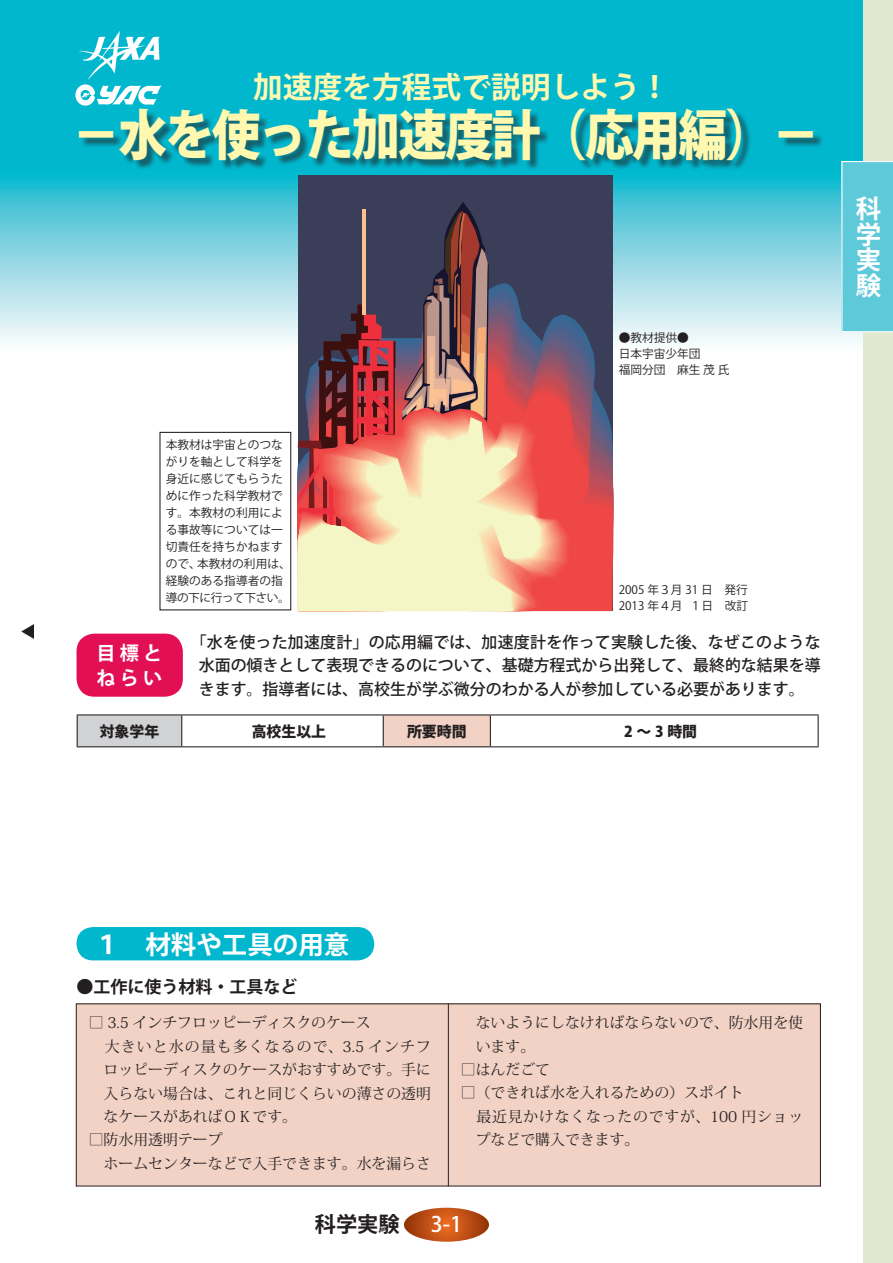
<style>
.page{position:relative;width:893px;height:1263px;background:#fff}
.page>*{position:absolute;margin:0;border:0;box-sizing:border-box;transform-origin:0 0}
.t1{font:800 54.15px "Koz Go Std";letter-spacing:-.045em;color:#fff8ae;scale:.9 1}
.t2{font:700 29.7px "Koz Go Std";color:#fff8ae}
.t3{font:700 25.5px/25.5px "Koz Go Std";color:#fff;text-align:justify}
.t4{font:700 21.3px "Koz Go Std";color:#231f20}
.t5{font:500 21.3px "Koz Go Std";color:#fff}
.t6{font:700 19.2px/25.5px "Koz Go Std";letter-spacing:.22em;color:#fff}
.t7{font:700 16.95px "Koz Go Std";color:#231f20}
.t8{font:500 15.9px/23.4px "Koz Go Std";color:#231f20;text-align:center}
.t9{font:14.85px/23.4px "Koz Min Std";color:#231f20}
.t10{font:14.85px "Koz Min Std";letter-spacing:.075em;color:#231f20}
.t11{font:14.85px "Koz Min Std";letter-spacing:.055em;color:#231f20}
.t12{font:800 14.85px "Koz Go Std";color:#231f20}
.t13{font:11.7px/17px "Koz Go Std";color:#231f20}
</style>
<div class="page">
<svg style="left:404px;top:1208px;width:85px;height:34px;background:#c15218"></svg>
<svg style="left:21px;top:624px;width:13px;height:15px"></svg>
<svg style="left:0;top:0;width:863px;height:343px;background:#42c6d8"></svg>
<div style="left:863px;top:0;width:30px;height:1263px;background:#e1e8d0"></div>
<div style="left:841px;top:161px;width:52px;height:171px;background:#5ec9d9"></div>
<div style="left:81px;top:110px;width:743px;height:61px;background:#231f20;opacity:.57"></div>
<div style="left:77px;top:715px;width:105px;height:32px;background:#d1d2d4"></div>
<div style="left:383px;top:715px;width:107px;height:32px;background:#f1d2c5"></div>
<hr style="left:77px;top:714px;width:105px;height:1px;background:#231f20">
<hr style="left:77px;top:715px;width:1px;height:31px;background:#231f20">
<hr style="left:182px;top:714px;width:201px;height:1px;background:#231f20">
<hr style="left:181px;top:715px;width:1px;height:31px;background:#231f20">
<hr style="left:383px;top:714px;width:107px;height:1px;background:#231f20">
<hr style="left:383px;top:715px;width:1px;height:31px;background:#231f20">
<hr style="left:490px;top:714px;width:329px;height:1px;background:#231f20">
<hr style="left:490px;top:715px;width:1px;height:31px;background:#231f20">
<hr style="left:818px;top:715px;width:1px;height:31px;background:#231f20">
<hr style="left:77px;top:746px;width:105px;height:1px;background:#231f20">
<hr style="left:182px;top:746px;width:201px;height:1px;background:#231f20">
<hr style="left:383px;top:746px;width:107px;height:1px;background:#231f20">
<hr style="left:490px;top:746px;width:329px;height:1px;background:#231f20">
<div style="left:77px;top:634px;width:106px;height:63px;background:#e20f55;border-radius:18px"></div>
<div style="left:77px;top:927px;width:297px;height:33px;background:#00b7ce;border-radius:16px"></div>
<div style="left:76px;top:1004px;width:744px;height:182px;background:#f1d2c5"></div>
<hr style="left:448px;top:1004px;width:1px;height:182px;background:#231f20">
<div style="left:159px;top:432px;width:132px;height:178px;border:1px solid #231f20"></div>
<img style="left:79px;top:31px;width:81px;height:49px">
<img style="left:73px;top:83px;width:89px;height:24px">
<div style="left:298px;top:175px;width:314px;height:436px;background:#3b3e58"></div>
<svg style="left:545px;top:374px;width:67px;height:237px;background:#d04d52"></svg>
<svg style="left:297px;top:202px;width:248px;height:409px"></svg>
<h2 class="t2" style="left:253px;top:68px;width:418px">加速度を方程式で説明しよう！</h2>
<h1 class="t1" style="left:72px;top:100px;width:833px">－水を使った加速度計（応用編）－</h1>
<p class="t13" style="left:166px;top:436px;width:126px">本教材は宇宙とのつながりを軸として科学を身近に感じてもらうために作った科学教材です。本教材の利用による事故等については一切責任を持ちかねますので、本教材の利用は、経験のある指導者の指導の下に行って下さい。</p>
<p class="t13" style="left:619px;top:330px;width:112px;line-height:15.9px">●教材提供●<br>日本宇宙少年団<br>福岡分団　麻生 茂 氏</p>
<p class="t13" style="left:619px;top:582px;width:131px;line-height:15.9px">2005 年３月 31 日　発行<br>2013 年４月 １日　改訂</p>
<p class="t6" style="left:96px;top:641px;width:67px">目標とねらい</p>
<p class="t8" style="left:191px;top:631px;width:631px">「水を使った加速度計」の応用編では、加速度計を作って実験した後、なぜこのような水面の傾きとして表現できるのについて、基礎方程式から出発して、最終的な結果を導きます。指導者には、高校生が学ぶ微分のわかる人が参加している必要があります。</p>
<p class="t12" style="left:100px;top:721px;width:61px">対象学年</p>
<p class="t12" style="left:252px;top:721px;width:76px">高校生以上</p>
<p class="t12" style="left:407px;top:721px;width:61px">所要時間</p>
<p class="t12" style="left:624px;top:721px;width:75px">2～3時間</p>
<h3 class="t3" style="left:856px;top:198px;width:27px">科学実験</h3>
<h3 class="t3" style="left:856px;top:198px;width:27px">人工衛星</h3>
<h3 class="t3" style="left:94px;top:933px;width:257px">１　材料や工具の用意</h3>
<p class="t7" style="left:77px;top:976px;width:223px">●工作に使う材料・工具など</p>
<p class="t9" style="left:89px;top:1011px;width:283px">□ 3.5 インチフロッピーディスクのケース</p>
<p class="t10" style="left:89px;top:1037px;width:344px">　大きいと水の量も多くなるので、3.5 インチフ</p>
<p class="t9" style="left:104px;top:1058px;width:329px">ロッピーディスクのケースがおすすめです。手に</p>
<p class="t9" style="left:104px;top:1081px;width:329px">入らない場合は、これと同じくらいの薄さの透明</p>
<p class="t9" style="left:104px;top:1105px;width:195px">なケースがあればＯＫです。</p>
<p class="t9" style="left:89px;top:1128px;width:344px">□防水用透明テープ<br>　ホームセンターなどで入手できます。水を漏らさ</p>
<p class="t9" style="left:476px;top:1011px;width:329px">ないようにしなければならないので、防水用を使います。</p>
<p class="t9" style="left:461px;top:1058px;width:91px">□はんだごて</p>
<p class="t9" style="left:461px;top:1081px;width:284px">□（できれば水を入れるための）スポイト</p>
<p class="t11" style="left:461px;top:1107px;width:344px">　最近見かけなくなったのですが、100 円ショッ</p>
<p class="t9" style="left:476px;top:1128px;width:165px">プなどで購入できます。</p>
<h3 class="t4" style="left:315px;top:1210px;width:86px">科学実験</h3>
<h3 class="t5" style="left:431px;top:1211px;width:33px">3-1</h3>
</div>
